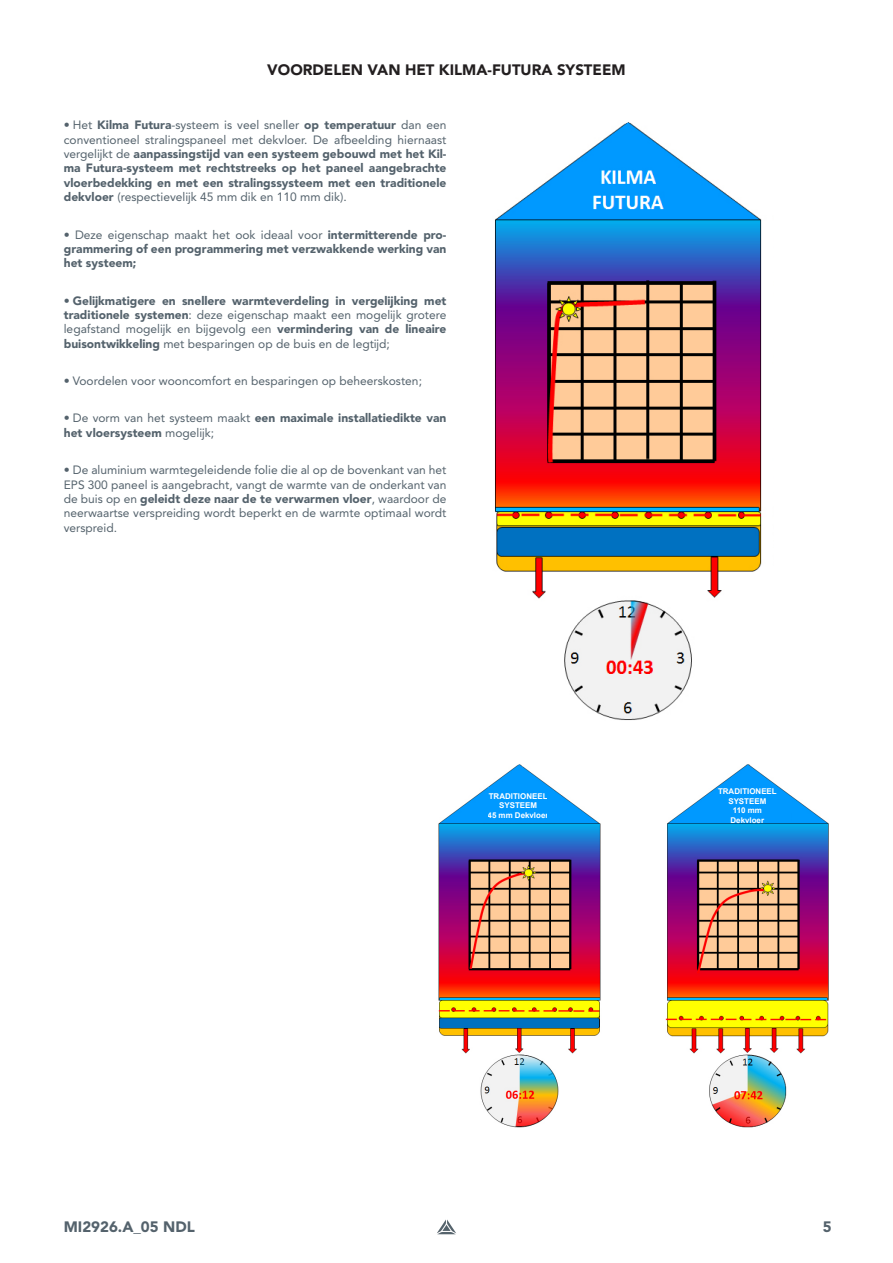
<style>
.page{position:relative;width:893px;height:1263px;background:#fff}
.page>*{position:absolute;margin:0;border:0;box-sizing:border-box;transform-origin:0 0}
.t1{font:900 15px "Avenir LT Pro";color:#231f20}
.t2{font:900 15px "Avenir LT Pro";color:#54626c}
.t3{font:900 12px/14.4px "Avenir LT Pro";color:#54626c;text-align:justify}
.t4{font:12px/14.4px "Avenir LT Pro";color:#54626c;text-align:justify}
.t5{font:700 7.95px/9.6px "Arial";color:#fff;text-align:center}
.s1{font-weight:400}
.s2{font-weight:900}
</style>
<div class="page">
<svg style="left:437px;top:1219px;width:19px;height:15px"></svg>
<img style="left:495px;top:122px;width:267px;height:598px">
<img style="left:665px;top:764px;width:164px;height:364px">
<img style="left:438px;top:764px;width:163px;height:364px">
<div style="left:488px;top:788px;width:61px;height:35px;background:#09f"></div>
<div style="left:476px;top:797px;width:12px;height:25px;background:#09f"></div>
<div style="left:718px;top:788px;width:59px;height:35px;background:#09f"></div>
<div style="left:707px;top:797px;width:11px;height:25px;background:#09f"></div>
<div style="left:548px;top:797px;width:11px;height:25px;background:#09f"></div>
<div style="left:777px;top:800px;width:13px;height:22px;background:#09f"></div>
<p class="t1" style="left:267px;top:61px;width:360px">VOORDELEN VAN HET KILMA-FUTURA SYSTEEM</p>
<p class="t3" style="left:64px;top:118px;width:384px"><span class="s1">• Het</span> Kilma Futura<span class="s1">-systeem is veel sneller</span> op temperatuur <span class="s1">dan een conventioneel stralingspaneel met dekvloer. De afbeelding hiernaast vergelijkt de</span> aanpassingstijd van een systeem gebouwd met het Kil&shy;ma Futura-systeem met rechtstreeks op het paneel aangebrachte vloerbedekking en met een stralingssysteem met een traditionele dekvloer <span class="s1">(respectievelijk 45 mm dik en 110 mm dik).</span></p>
<p class="t3" style="left:64px;top:227px;width:384px"><span class="s1">• Deze eigenschap maakt het ook ideaal voor</span> intermitterende pro&shy;grammering of een programmering met verzwakkende werking van het systeem;</p>
<p class="t3" style="left:64px;top:293px;width:384px"><span class="s1">•</span> Gelijkmatigere en snellere warmteverdeling in vergelijking met traditionele systemen<span class="s1">: deze eigenschap maakt een mogelijk grotere legafstand mogelijk en bijgevolg een</span> vermindering van de lineaire buisontwikkeling <span class="s1">met besparingen op de buis en de legtijd;</span></p>
<p class="t4" style="left:64px;top:374px;width:360px">• Voordelen voor wooncomfort en besparingen op beheerskosten;</p>
<p class="t3" style="left:64px;top:411px;width:384px"><span class="s1">• De vorm van het systeem maakt</span> een maximale installatiedikte van het vloersysteem <span class="s1">mogelijk;</span></p>
<p class="t4" style="left:64px;top:463px;width:384px">• De aluminium warmtegeleidende folie die al op de bovenkant van het EPS 300 paneel is aangebracht, vangt de warmte van de onderkant van de buis op en <span class="s2">geleidt deze naar de te verwarmen vloer</span>, waardoor de neerwaartse verspreiding wordt beperkt en de warmte optimaal wordt verspreid.</p>
<p class="t5" style="left:489px;top:791px;width:60px">TRADITIONEEL<br>SYSTEEM</p>
<p class="t5" style="left:488px;top:810px;width:62px">45 mm Dekvloer</p>
<p class="t5" style="left:718px;top:786px;width:60px">TRADITIONEEL<br>SYSTEEM</p>
<p class="t5" style="left:731px;top:805px;width:35px;text-align:left">110 mm<br>Dekvloer</p>
<p class="t2" style="left:64px;top:1218px;width:133px">MI2926.A_05 NDL</p>
<p class="t2" style="left:823px;top:1218px;width:10px">5</p>
</div>
